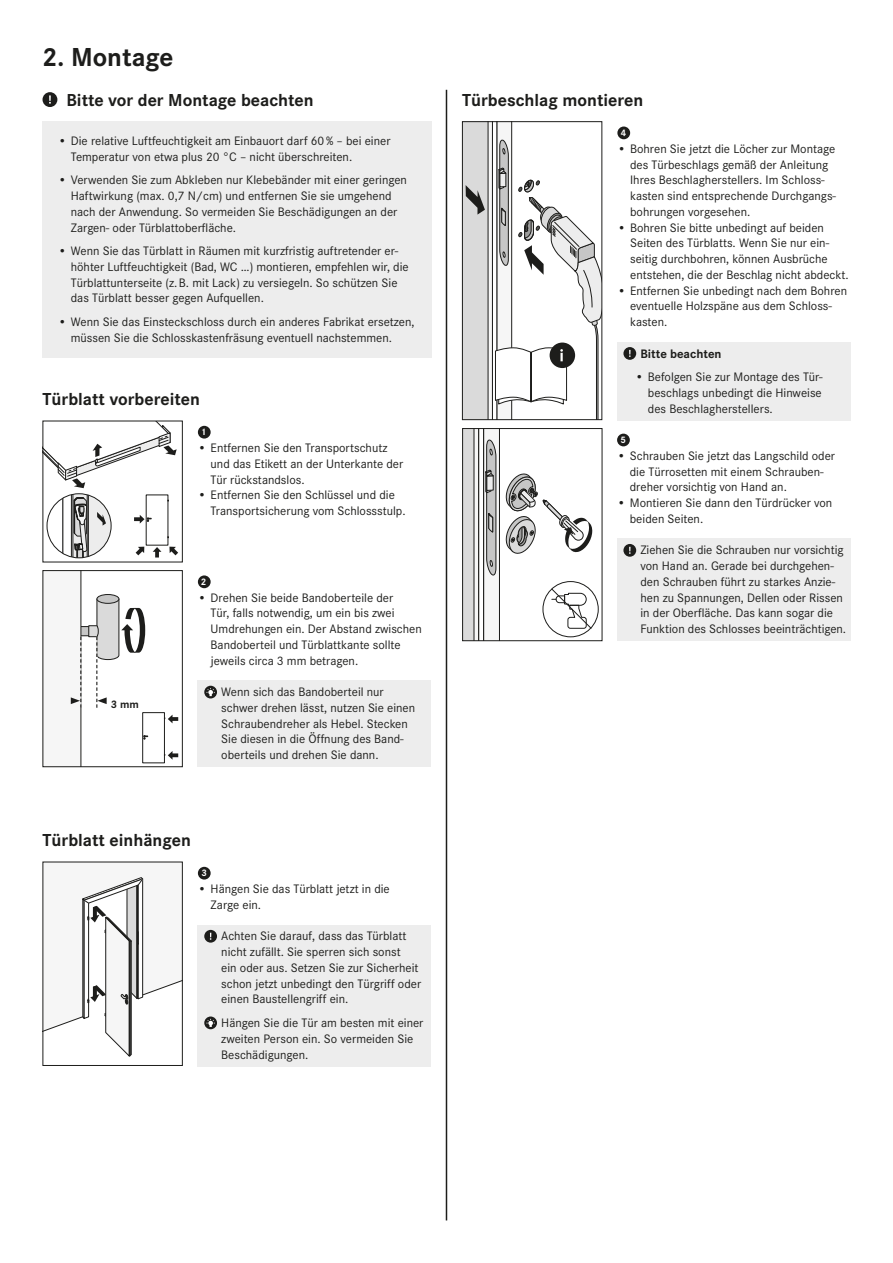
<style>
.page{position:relative;width:893px;height:1263px;background:#fff}
.page>*{position:absolute;margin:0;border:0;box-sizing:border-box;transform-origin:0 0}
.t1{font:700 27px "Corporate S";color:#1d1d1b}
.t2{font:700 18px "Corporate S";color:#1d1d1b}
.t3{font:12.75px/15.8px "Corporate S";color:#1d1d1b}
.t4{font:700 12.75px "Corporate S";color:#1d1d1b}
.t5{font:700 11.25px "Corporate S";color:#1d1d1b}
.t6{font:700 9.75px "Corporate S";color:#fff}
</style>
<div class="page">
<div style="left:617px;top:539px;width:233px;height:102px;background:#ededed"></div>
<div style="left:623px;top:544px;width:13px;height:13px;background:#1d1d1b;border-radius:50%"></div>
<svg style="left:629px;top:547px;width:2px;height:7px"></svg>
<div style="left:617px;top:434px;width:13px;height:12px;background:#1d1d1b;border-radius:50%"></div>
<div style="left:463px;top:428px;width:139px;height:213px;background:#dadada"></div>
<svg style="left:474px;top:430px;width:126px;height:209px;background:#e2e2e2"></svg>
<div style="left:462px;top:428px;width:140px;height:213px;border:1px solid #1d1d1b"></div>
<div style="left:617px;top:342px;width:233px;height:79px;background:#ededed"></div>
<svg style="left:623px;top:347px;width:13px;height:13px"></svg>
<svg style="left:629px;top:350px;width:2px;height:7px"></svg>
<div style="left:617px;top:127px;width:13px;height:12px;background:#1d1d1b;border-radius:50%"></div>
<svg style="left:466px;top:123px;width:134px;height:295px"></svg>
<div style="left:462px;top:121px;width:140px;height:299px;border:1px solid #1d1d1b"></div>
<div style="left:198px;top:925px;width:233px;height:141px;background:#ededed"></div>
<svg style="left:204px;top:930px;width:13px;height:13px"></svg>
<svg style="left:204px;top:1016px;width:13px;height:13px"></svg>
<svg style="left:206px;top:1019px;width:9px;height:8px"></svg>
<div style="left:198px;top:867px;width:13px;height:12px;background:#1d1d1b;border-radius:50%"></div>
<svg style="left:45px;top:877px;width:136px;height:180px"></svg>
<div style="left:43px;top:862px;width:140px;height:204px;border:1px solid #1d1d1b"></div>
<div style="left:198px;top:680px;width:233px;height:87px;background:#ededed"></div>
<svg style="left:204px;top:686px;width:13px;height:12px"></svg>
<svg style="left:206px;top:688px;width:9px;height:8px"></svg>
<div style="left:198px;top:575px;width:13px;height:13px;background:#1d1d1b;border-radius:50%"></div>
<div style="left:142px;top:712px;width:23px;height:51px;border:1px solid #1d1d1b"></div>
<svg style="left:164px;top:751px;width:14px;height:9px"></svg>
<svg style="left:164px;top:715px;width:14px;height:8px"></svg>
<div style="left:43px;top:570px;width:140px;height:197px;border:1px solid #1d1d1b"></div>
<div style="left:198px;top:426px;width:13px;height:13px;background:#1d1d1b;border-radius:50%"></div>
<svg style="left:45px;top:423px;width:132px;height:65px"></svg>
<svg style="left:153px;top:547px;width:8px;height:10px"></svg>
<svg style="left:136px;top:547px;width:8px;height:8px"></svg>
<svg style="left:169px;top:547px;width:9px;height:8px"></svg>
<div style="left:47px;top:494px;width:64px;height:64px;background:#ededed;border-radius:50%"></div>
<svg style="left:47px;top:495px;width:42px;height:63px"></svg>
<div style="left:47px;top:493px;width:64px;height:65px;border:1px solid #1d1d1b;border-radius:50%"></div>
<svg style="left:97px;top:512px;width:9px;height:14px"></svg>
<svg style="left:134px;top:515px;width:18px;height:9px"></svg>
<svg style="left:43px;top:571px;width:105px;height:196px"></svg>
<div style="left:43px;top:121px;width:389px;height:237px;background:#ededed"></div>
<div style="left:43px;top:92px;width:14px;height:15px;background:#1d1d1b;border-radius:50%"></div>
<svg style="left:49px;top:95px;width:2px;height:9px"></svg>
<hr style="left:446px;top:90px;width:1px;height:1130px;background:#1d1d1b">
<h1 class="t1" style="left:42px;top:38px;width:133px">2. Montage</h1>
<h2 class="t2" style="left:66px;top:87px;width:249px">Bitte vor der Montage beachten</h2>
<p class="t3" style="left:71px;top:133px;width:321px;text-indent:-13px">• Die relative Luftfeuchtigkeit am Einbauort darf 60% – bei einer<br>Temperatur von etwa plus 20 °C – nicht überschreiten.</p>
<p class="t3" style="left:71px;top:172px;width:338px;text-indent:-13px">• Verwenden Sie zum Abkleben nur Klebebänder mit einer geringen Haftwirkung (max. 0,7 N/cm) und entfernen Sie sie umgehend nach der Anwendung. So vermeiden Sie Beschädigungen an der Zargen- oder Türblattoberfläche.</p>
<p class="t3" style="left:71px;top:243px;width:339px;text-indent:-13px">• Wenn Sie das Türblatt in Räumen mit kurzfristig auftretender er&shy;höhter Luftfeuchtigkeit (Bad, WC …) montieren, empfehlen wir, die Türblattunterseite (z.B. mit Lack) zu versiegeln. So schützen Sie das Türblatt besser gegen Aufquellen.</p>
<p class="t3" style="left:71px;top:314px;width:345px;text-indent:-13px">• Wenn Sie das Einsteckschloss durch ein anderes Fabrikat ersetzen, müssen Sie die Schlosskastenfräsung eventuell nachstemmen.</p>
<h2 class="t2" style="left:43px;top:386px;width:159px">Türblatt vorbereiten</h2>
<p class="t6" style="left:201px;top:425px;width:7px">1</p>
<p class="t3" style="left:211px;top:440px;width:194px;text-indent:-13px">• Entfernen Sie den Transportschutz und das Etikett an der Unterkante der<br>Tür rückstandslos.</p>
<p class="t3" style="left:211px;top:487px;width:196px;text-indent:-13px">• Entfernen Sie den Schlüssel und die<br>Transportsicherung vom Schlossstulp.</p>
<p class="t5" style="left:111px;top:696px;width:30px">3 mm</p>
<p class="t6" style="left:201px;top:575px;width:7px">2</p>
<p class="t3" style="left:211px;top:590px;width:213px;text-indent:-13px">• Drehen Sie beide Bandoberteile der<br>Tür, falls notwendig, um ein bis zwei Umdrehungen ein. Der Abstand zwischen Bandoberteil und Türblattkante sollte jeweils circa 3 mm betragen.</p>
<p class="t3" style="left:221px;top:684px;width:195px">Wenn sich das Bandoberteil nur schwer drehen lässt, nutzen Sie einen Schraubendreher als Hebel. Stecken Sie diesen in die Öffnung des Band&shy;oberteils und drehen Sie dann.</p>
<h2 class="t2" style="left:43px;top:827px;width:150px">Türblatt einhängen</h2>
<p class="t6" style="left:201px;top:866px;width:7px">3</p>
<p class="t3" style="left:211px;top:881px;width:181px;text-indent:-13px">• Hängen Sie das Türblatt jetzt in die<br>Zarge ein.</p>
<p class="t3" style="left:221px;top:928px;width:201px">Achten Sie darauf, dass das Türblatt nicht zufällt. Sie sperren sich sonst<br>ein oder aus. Setzen Sie zur Sicherheit schon jetzt unbedingt den Türgriff oder einen Baustellengriff ein.</p>
<p class="t3" style="left:221px;top:1015px;width:204px">Hängen Sie die Tür am besten mit einer zweiten Person ein. So vermeiden Sie<br>Beschädigungen.</p>
<h2 class="t2" style="left:462px;top:87px;width:183px">Türbeschlag montieren</h2>
<p class="t6" style="left:621px;top:126px;width:7px">4</p>
<p class="t3" style="left:630px;top:141px;width:207px;text-indent:-13px">• Bohren Sie jetzt die Löcher zur Montage des Türbeschlags gemäß der Anleitung Ihres Beschlagherstellers. Im Schloss&shy;kasten sind entsprechende Durchgangs&shy;bohrungen vorgesehen.</p>
<p class="t3" style="left:630px;top:219px;width:220px;text-indent:-13px">• Bohren Sie bitte unbedingt auf beiden Seiten des Türblatts. Wenn Sie nur ein&shy;seitig durchbohren, können Ausbrüche entstehen, die der Beschlag nicht abdeckt.</p>
<p class="t3" style="left:630px;top:282px;width:218px;text-indent:-13px">• Entfernen Sie unbedingt nach dem Bohren eventuelle Holzspäne aus dem Schloss&shy;kasten.</p>
<p class="t4" style="left:640px;top:344px;width:83px">Bitte beachten</p>
<p class="t3" style="left:648px;top:369px;width:176px;text-align:justify;text-indent:-13px">• Befolgen Sie zur Montage des Tür&shy;beschlags unbedingt die Hinweise des Beschlagherstellers.</p>
<p class="t6" style="left:621px;top:433px;width:7px">5</p>
<p class="t3" style="left:630px;top:448px;width:207px;text-indent:-13px">• Schrauben Sie jetzt das Langschild oder die Türrosetten mit einem Schrauben&shy;dreher vorsichtig von Hand an.</p>
<p class="t3" style="left:630px;top:495px;width:204px;text-indent:-13px">• Montieren Sie dann den Türdrücker von beiden Seiten.</p>
<p class="t3" style="left:640px;top:542px;width:207px">Ziehen Sie die Schrauben nur vorsichtig von Hand an. Gerade bei durchgehen&shy;den Schrauben führt zu starkes Anzie&shy;hen zu Spannungen, Dellen oder Rissen in der Oberfläche. Das kann sogar die Funktion des Schlosses beeinträchtigen.</p>
</div>
